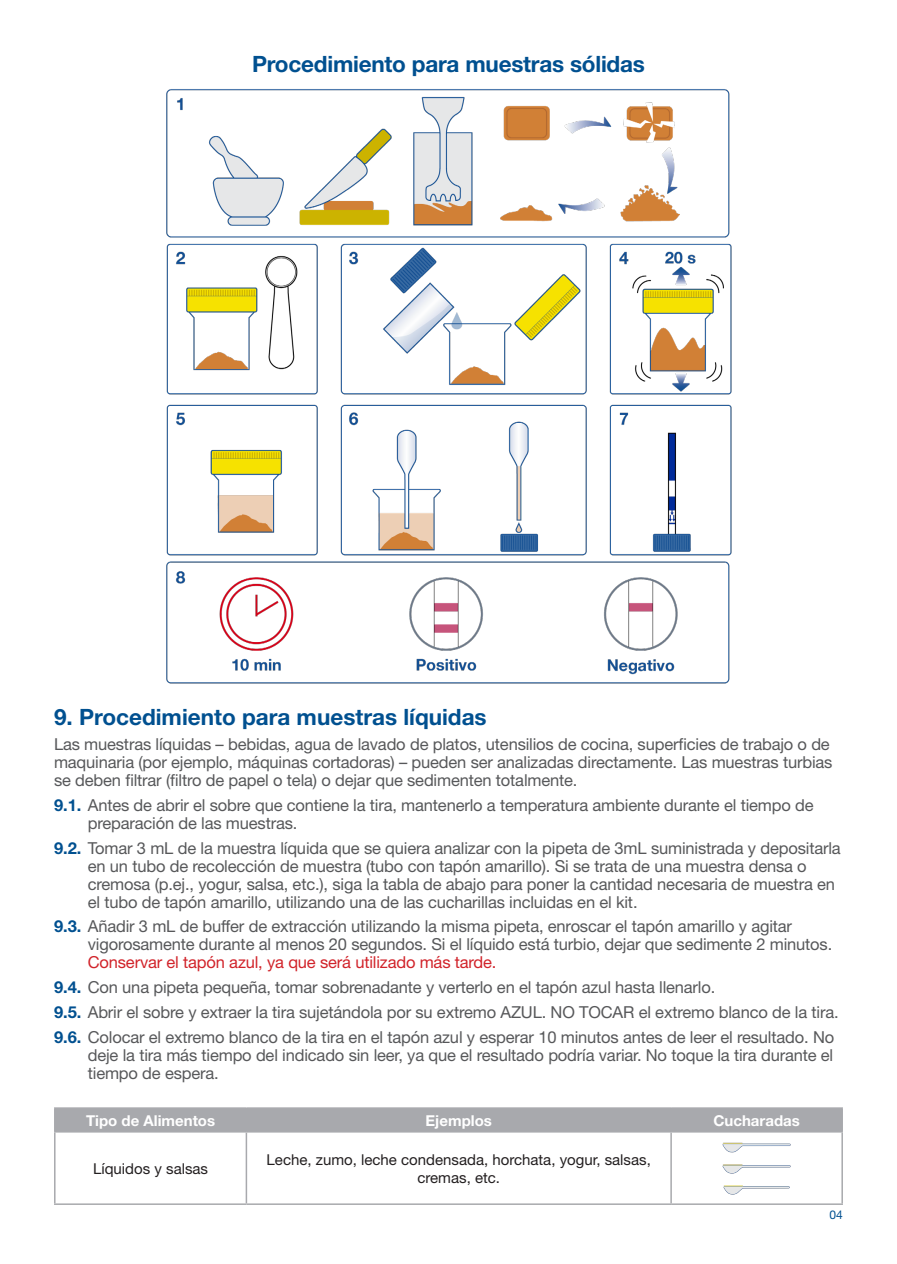
<style>
.page{position:relative;width:897px;height:1264px;background:#fff}
.page>*{position:absolute;margin:0;border:0;box-sizing:border-box;transform-origin:0 0}
.t1{font:700 22.5px "Helvetica Neue";letter-spacing:-.01em;color:#005090}
.t2{font:16.5px/18px "Helvetica Neue";letter-spacing:-.01em;color:#57585a}
.t3{font:15px "Helvetica Neue";color:#231f20}
.t4{font:700 15px "Helvetica Neue";color:#fff}
.t5{font:12px "Helvetica Neue";color:#005090}
.s1{font-weight:700;color:#005090}
.s2{color:#d1232a}
</style>
<div class="page">
<img style="left:166px;top:89px;width:566px;height:595px">
<hr style="left:54px;top:1107px;width:192px;height:2px;background:#a8a9ad">
<hr style="left:54px;top:1109px;width:2px;height:22px;background:#a8a9ad">
<hr style="left:54px;top:1131px;width:192px;height:1px;background:#a8a9ad">
<hr style="left:54px;top:1132px;width:2px;height:71px;background:#a8a9ad">
<hr style="left:54px;top:1203px;width:192px;height:2px;background:#a8a9ad">
<hr style="left:246px;top:1107px;width:425px;height:2px;background:#a8a9ad">
<hr style="left:246px;top:1131px;width:425px;height:1px;background:#a8a9ad">
<hr style="left:245px;top:1132px;width:2px;height:71px;background:#a8a9ad">
<hr style="left:246px;top:1203px;width:425px;height:2px;background:#a8a9ad">
<hr style="left:671px;top:1107px;width:171px;height:2px;background:#a8a9ad">
<div style="left:56px;top:1109px;width:786px;height:22px;background:#a8a9ad"></div>
<hr style="left:671px;top:1131px;width:171px;height:1px;background:#a8a9ad">
<hr style="left:670px;top:1132px;width:1px;height:71px;background:#a8a9ad">
<hr style="left:841px;top:1132px;width:1px;height:71px;background:#a8a9ad">
<hr style="left:671px;top:1203px;width:171px;height:2px;background:#a8a9ad">
<img style="left:722px;top:1142px;width:69px;height:11px">
<img style="left:722px;top:1164px;width:69px;height:10px">
<img style="left:723px;top:1185px;width:67px;height:10px">
<p class="t1" style="left:252px;top:50px;width:394px">Procedimiento para muestras sólidas</p>
<p class="t1" style="left:54px;top:703px;width:434px">9. Procedimiento para muestras líquidas</p>
<p class="t2" style="left:54px;top:735px;width:779px">Las muestras líquidas – bebidas, agua de lavado de platos, utensilios de cocina, superficies de trabajo o de maquinaria (por ejemplo, máquinas cortadoras) – pueden ser analizadas directamente. Las muestras turbias se deben filtrar (filtro de papel o tela) o dejar que sedimenten totalmente.</p>
<p class="t2" style="left:88px;top:795px;width:727px;text-indent:-34px"><span class="s1">9.1.</span> Antes de abrir el sobre que contiene la tira, mantenerlo a temperatura ambiente durante el tiempo de preparación de las muestras.</p>
<p class="t2" style="left:88px;top:838px;width:754px;text-indent:-34px"><span class="s1">9.2.</span> Tomar 3 mL de la muestra líquida que se quiera analizar con la pipeta de 3mL suministrada y depositarla en un tubo de recolección de muestra (tubo con tapón amarillo). Si se trata de una muestra densa o cremosa (p.ej., yogur, salsa, etc.), siga la tabla de abajo para poner la cantidad necesaria de muestra en el tubo de tapón amarillo, utilizando una de las cucharillas incluidas en el kit.</p>
<p class="t2" style="left:88px;top:917px;width:745px;text-indent:-34px"><span class="s1">9.3.</span> Añadir 3 mL de buffer de extracción utilizando la misma pipeta, enroscar el tapón amarillo y agitar vigorosamente durante al menos 20 segundos. Si el líquido está turbio, dejar que sedimente 2 minutos.<br><span class="s2">Conservar el tapón azul, ya que será utilizado más tarde.</span></p>
<p class="t2" style="left:54px;top:978px;width:662px"><span class="s1">9.4.</span> Con una pipeta pequeña, tomar sobrenadante y verterlo en el tapón azul hasta llenarlo.</p>
<p class="t2" style="left:54px;top:1002px;width:786px"><span class="s1">9.5.</span> Abrir el sobre y extraer la tira sujetándola por su extremo AZUL. NO TOCAR el extremo blanco de la tira.</p>
<p class="t2" style="left:88px;top:1027px;width:747px;text-align:justify;text-indent:-34px"><span class="s1">9.6.</span> Colocar el extremo blanco de la tira en el tapón azul y esperar 10 minutos antes de leer el resultado. No deje la tira más tiempo del indicado sin leer, ya que el resultado podría variar. No toque la tira durante el tiempo de espera.</p>
<p class="t4" style="left:86px;top:1111px;width:131px">Tipo de Alimentos</p>
<p class="t4" style="left:425px;top:1111px;width:68px">Ejemplos</p>
<p class="t4" style="left:713px;top:1111px;width:88px">Cucharadas</p>
<p class="t3" style="left:93px;top:1159px;width:117px">Líquidos y salsas</p>
<p class="t3" style="left:266px;top:1150px;width:385px">Leche, zumo, leche condensada, horchata, yogur, salsas,</p>
<p class="t3" style="left:417px;top:1168px;width:84px">cremas, etc.</p>
<p class="t5" style="left:829px;top:1208px;width:15px">04</p>
</div>
